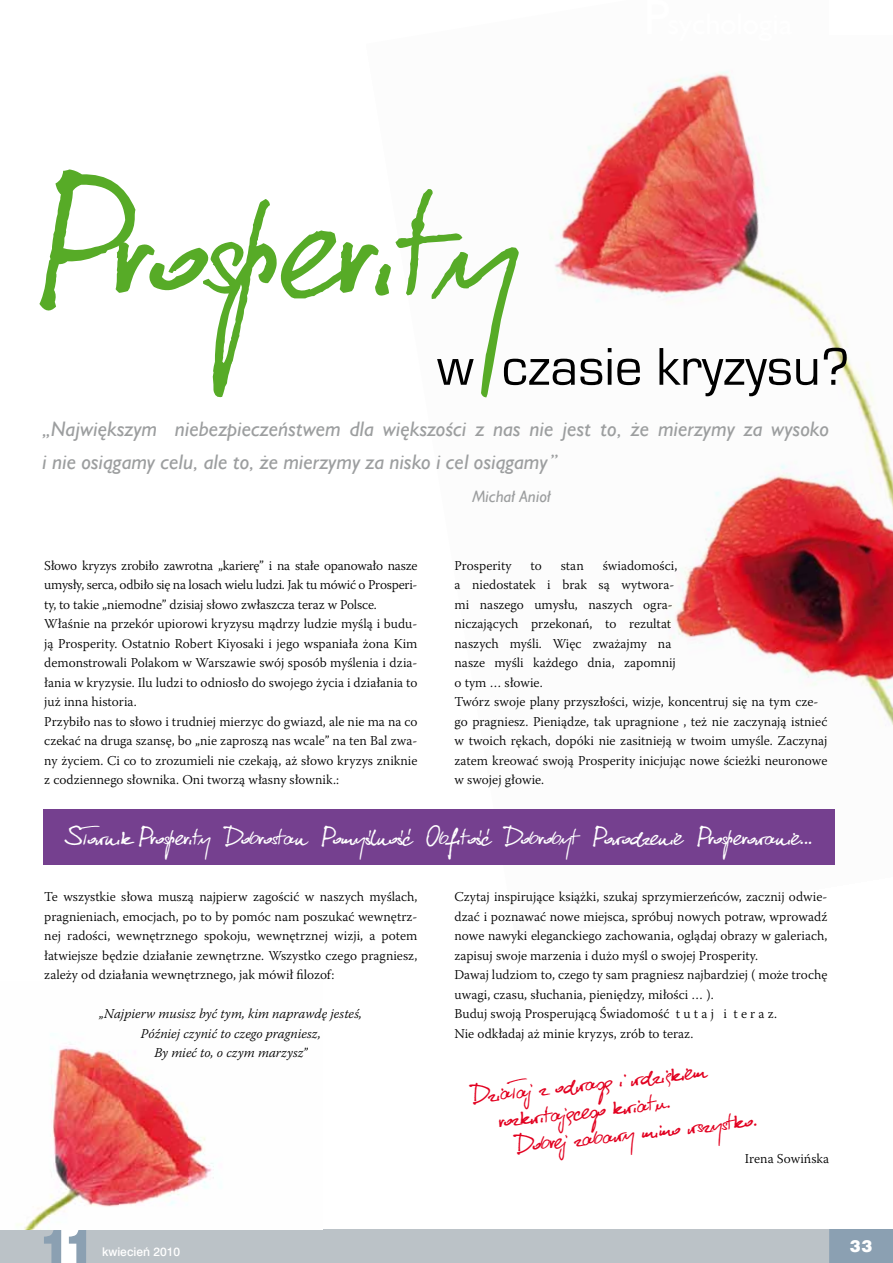
<style>
.page{position:relative;width:893px;height:1263px;background:#fff}
.page>*{position:absolute;margin:0;border:0;box-sizing:border-box;transform-origin:0 0}
.t1{font:210.6px "Kuba reczny";color:#57ab27}
.t2{font:55.05px "Eurostile";color:#000}
.t3{font:31.5px "Kuba reczny";color:#fff}
.t4{font:31.5px "Kuba reczny";color:#e20020}
.t5{font:italic 21px/33px "Humanst 521 EU";color:#9c9e9f}
.t6{font:16.65px "Swis 721 Blk EU";color:#fff}
.t7{font:italic 16.5px "Humanst 521 EU";color:#9c9e9f}
.t8{font:300 13.5px/19.5px "Warnock Pro";color:#000}
.t9{font:italic 300 13.5px/19.5px "Warnock Pro";color:#000;text-align:center}
.t10{font:12px "Swis 721 Md EU";color:#fff}
</style>
<div class="page">
<div style="left:829px;top:1229px;width:64px;height:34px;background:#8ba0b2"></div>
<svg style="left:0;top:1229px;width:61px;height:34px;background:#b4bdc4"></svg>
<div style="left:69px;top:1229px;width:760px;height:34px;background:#bbc2c7"></div>
<img style="left:366px;top:71px;width:527px;height:794px">
<img style="left:17px;top:1046px;width:197px;height:183px">
<div style="left:43px;top:809px;width:791px;height:55px;background:#75408f"></div>
<h1 class="t1" style="left:43px;top:160px;width:475px">Prosperity</h1>
<h2 class="t2" style="left:437px;top:337px;width:414px">w czasie kryzysu?</h2>
<h3 class="t5" style="left:43px;top:412px;width:788px">„Największym niebezpieczeństwem dla większości z nas nie jest to, że mierzymy za wysoko i nie osiągamy celu, ale to, że mierzymy za nisko i cel osiągamy”</h3>
<p class="t7" style="left:472px;top:487px;width:80px">Michał Anioł</p>
<p class="t8" style="left:44px;top:555px;width:375px">Słowo kryzys zrobiło zawrotna „karierę” i na stałe opanowało nasze umysły, serca, odbiło się na losach wielu ludzi. Jak tu mówić o Prosperi&shy;ty, to takie „niemodne” dzisiaj słowo zwłaszcza teraz w Polsce.<br>Właśnie na przekór upiorowi kryzysu mądrzy ludzie myślą i budu&shy;ją Prosperity. Ostatnio Robert Kiyosaki i jego wspaniała żona Kim demonstrowali Polakom w Warszawie swój sposób myślenia i dzia&shy;łania w kryzysie. Ilu ludzi to odniosło do swojego życia i działania to już inna historia.<br>Przybiło nas to słowo i trudniej mierzyc do gwiazd, ale nie ma na co czekać na druga szansę, bo „nie zaproszą nas wcale” na ten Bal zwa&shy;ny życiem. Ci co to zrozumieli nie czekają, aż słowo kryzys zniknie z codziennego słownika. Oni tworzą własny słownik.:</p>
<p class="t8" style="left:454px;top:555px;width:374px;text-indent:148px">świadomości,<br>a niedostatek i brak są wytwora-<br>mi naszego umysłu, naszych ogra-<br>niczających przekonań, to rezultat<br>naszych myśli. Więc zważajmy na<br>nasze myśli każdego dnia, zapomnij<br>o tym … słowie.<br>Twórz swoje plany przyszłości, wizje, koncentruj się na tym cze&shy;go pragniesz. Pieniądze, tak upragnione , też nie zaczynają istnieć w twoich rękach, dopóki nie zasitnieją w twoim umyśle. Zaczynaj zatem kreować swoją Prosperity inicjując nowe ścieżki neuronowe w swojej głowie.</p>
<p class="t8" style="left:454px;top:555px;width:59px">Prosperity</p>
<p class="t8" style="left:530px;top:555px;width:13px">to</p>
<p class="t8" style="left:561px;top:555px;width:25px">stan</p>
<h3 class="t3" style="left:67px;top:824px;width:747px">Słownik Prosperity Dobrostan Pomyślność Obfitość Dobrobyt Powodzenie Prosperowanie...</h3>
<p class="t8" style="left:44px;top:887px;width:375px;text-align:justify">Te wszystkie słowa muszą najpierw zagościć w naszych myślach, pragnieniach, emocjach, po to by pomóc nam poszukać wewnętrz&shy;nej radości, wewnętrznego spokoju, wewnętrznej wizji, a potem łatwiejsze będzie działanie zewnętrzne. Wszystko czego pragniesz, zależy od działania wewnętrznego, jak mówił filozof:</p>
<p class="t9" style="left:100px;top:1004px;width:264px">„Najpierw musisz być tym, kim naprawdę jesteś,<br>Później czynić to czego pragniesz,<br>By mieć to, o czym marzysz”</p>
<p class="t8" style="left:454px;top:887px;width:374px">Czytaj inspirujące książki, szukaj sprzymierzeńców, zacznij odwie&shy;dzać i poznawać nowe miejsca, spróbuj nowych potraw, wprowadź nowe nawyki eleganckiego zachowania, oglądaj obrazy w galeriach, zapisuj swoje marzenia i dużo myśl o swojej Prosperity.<br>Dawaj ludziom to, czego ty sam pragniesz najbardziej ( może trochę uwagi, czasu, słuchania, pieniędzy, miłości … ).<br>Buduj swoją Prosperującą Świadomość t u t a j i t e r a z.<br>Nie odkładaj aż minie kryzys, zrób to teraz.</p>
<h3 class="t4" style="left:471px;top:1082px;width:236px;rotate:-6deg">Działaj z odwagą i wdziękiem</h3>
<h3 class="t4" style="left:497px;top:1107px;width:174px;rotate:-6deg">rozkwitającego kwiatu.</h3>
<h3 class="t4" style="left:515px;top:1132px;width:242px;rotate:-6deg">Dobrej zabawy mimo wszystko.</h3>
<p class="t8" style="left:745px;top:1149px;width:86px">Irena Sowińska</p>
<p class="t10" style="left:102px;top:1245px;width:80px">kwiecień 2010</p>
<p class="t6" style="left:850px;top:1235px;width:24px">33</p>
</div>
